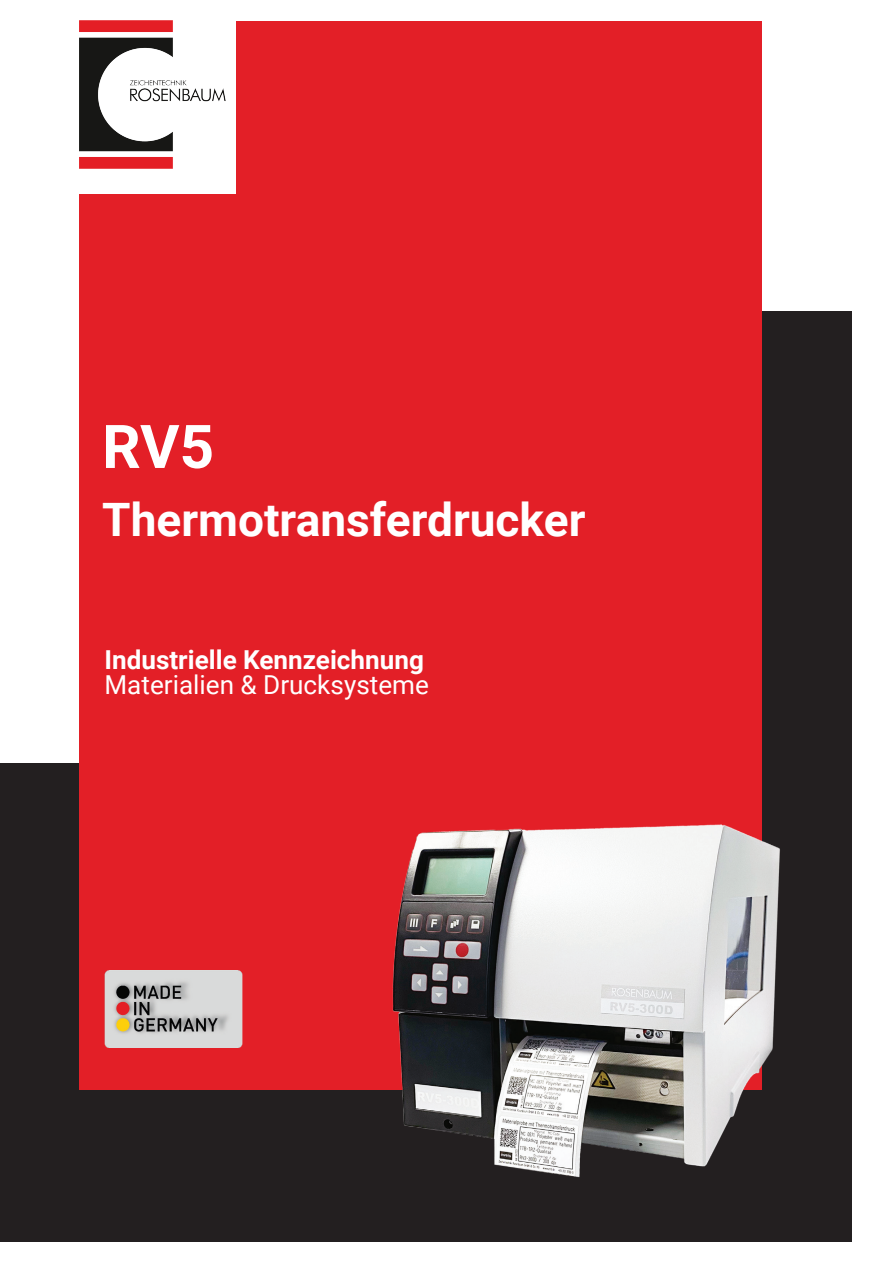
<style>
.page{position:relative;width:893px;height:1263px;background:#fff}
.page>*{position:absolute;margin:0;border:0;box-sizing:border-box;transform-origin:0 0}
.t1{font:700 60.3px "Roboto";color:#fff}
.t2{font:700 46.05px "Roboto";color:#fff}
.t3{font:700 26.1px "Roboto";color:#fff}
.t4{font:26.1px "Roboto";color:#fff}
</style>
<div class="page">
<div style="left:645px;top:312px;width:206px;height:930px;background:#231f20"></div>
<div style="left:0;top:763px;width:655px;height:479px;background:#231f20"></div>
<div style="left:79px;top:21px;width:683px;height:1068px;background:#e31f27"></div>
<div style="left:61px;top:17px;width:175px;height:176px;background:#fff"></div>
<img style="left:79px;top:20px;width:146px;height:148px">
<img style="left:104px;top:971px;width:139px;height:76px">
<img style="left:369px;top:824px;width:411px;height:354px">
<h1 class="t1" style="left:102px;top:404px;width:113px">RV5</h1>
<h2 class="t2" style="left:102px;top:488px;width:485px">Thermotransferdrucker</h2>
<p class="t3" style="left:105px;top:642px;width:321px">Industrielle Kennzeichnung</p>
<p class="t4" style="left:105px;top:667px;width:326px">Materialien &amp; Drucksysteme</p>
</div>
